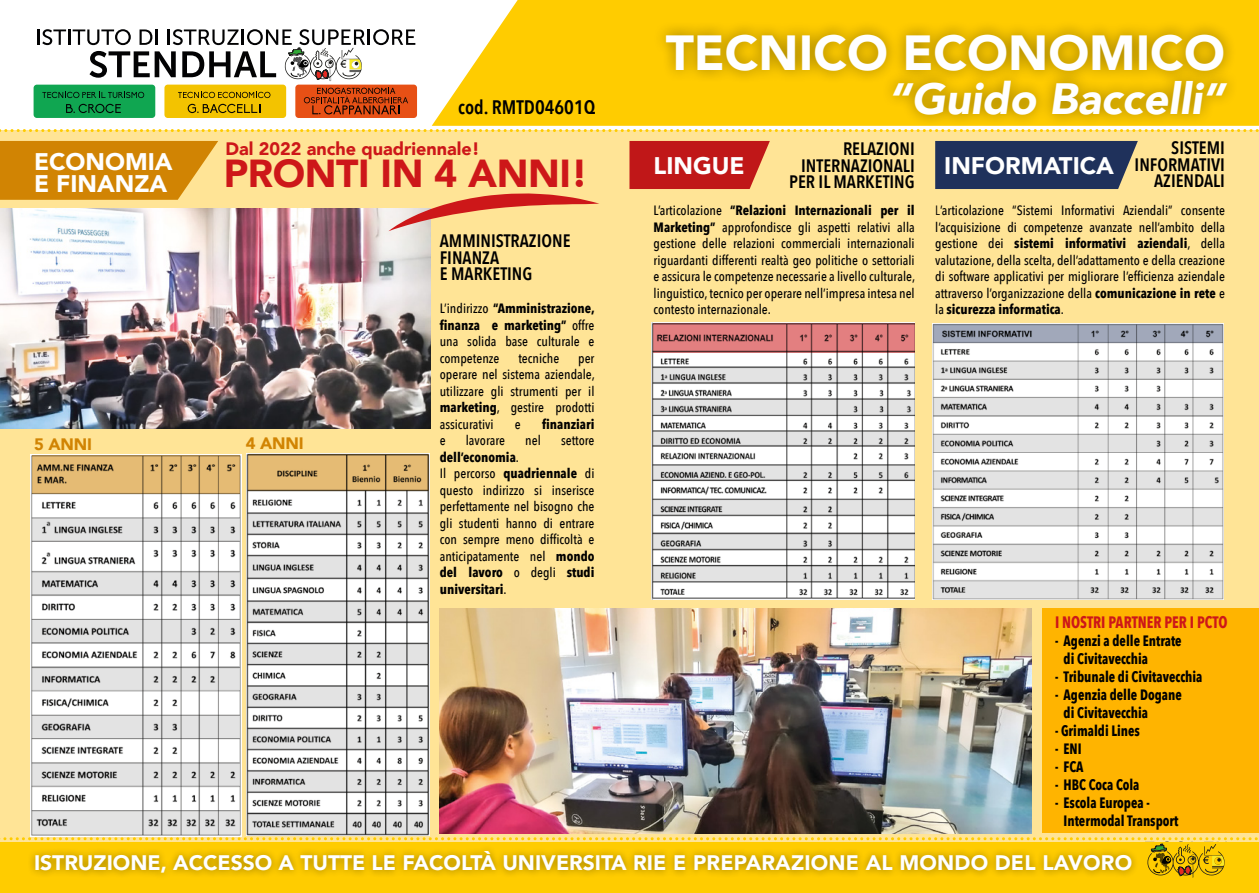
<style>
.page{position:relative;width:1259px;height:893px;background:#fff}
.page>*{position:absolute;margin:0;border:0;box-sizing:border-box;transform-origin:0 0}
.t1{font:900 49.2px "Avenir";color:#fff}
.t2{font:italic 900 43.65px "Avenir";color:#fff}
.t3{font:900 39px "Avenir";letter-spacing:-.01em;color:#cd1719}
.t4{font:900 24px/22.5px "Avenir";color:#fff}
.t5{font:900 21px "Avenir";color:#fff}
.t6{font:600 19.5px "Avenir Next Condensed";color:#000}
.t7{font:600 18px/16.5px "Avenir Next Condensed";color:#000;text-align:right}
.t8{font:900 18px "Avenir";color:#cd1719}
.t9{font:700 16.5px "Avenir Next Condensed";color:#cd1719;scale:.9 1}
.t10{font:900 16.5px "Avenir";letter-spacing:-.01em;color:#d18403}
.t11{font:700 15px/18px "Avenir Next Condensed";color:#000;scale:.9 1}
.t12{font:500 13.5px/16.5px "Avenir Next Condensed";color:#000;text-align:justify}
.t13{font:700 13.5px "Avenir Next Condensed";color:#000}
.s1{font-weight:400}
.s2{font-weight:700}
</style>
<div class="page">
<div style="left:0;top:131px;width:1259px;height:762px;background:#ffe496"></div>
<div style="left:1042px;top:608px;width:217px;height:225px;background:#ffb400"></div>
<div style="left:0;top:842px;width:1259px;height:51px;background:#fc0"></div>
<svg style="left:432px;top:0;width:827px;height:126px;background:#ffd119"></svg>
<svg style="left:0;top:141px;width:218px;height:59px;background:#d58d10"></svg>
<svg style="left:629px;top:141px;width:141px;height:48px;background:#c42621"></svg>
<div style="left:935px;top:141px;width:202px;height:48px;background:#1f315b"></div>
<div style="left:652px;top:20px;width:584px;height:65px;background:#000;opacity:.39"></div>
<div style="left:880px;top:67px;width:359px;height:62px;background:#000;opacity:.39"></div>
<div style="left:34px;top:85px;width:121px;height:33px;background:#10a651;border-radius:3px"></div>
<div style="left:164px;top:85px;width:122px;height:33px;background:#f3c300;border-radius:3px"></div>
<div style="left:295px;top:85px;width:122px;height:33px;background:#e75015;border-radius:3px"></div>
<svg style="left:42px;top:92px;width:102px;height:6px"></svg>
<svg style="left:66px;top:104px;width:55px;height:9px"></svg>
<svg style="left:178px;top:92px;width:92px;height:6px"></svg>
<svg style="left:188px;top:104px;width:72px;height:9px"></svg>
<svg style="left:304px;top:88px;width:104px;height:26px"></svg>
<svg style="left:37px;top:29px;width:378px;height:52px"></svg>
<svg style="left:0;top:129px;width:1259px;height:3px"></svg>
<svg style="left:0;top:837px;width:1258px;height:40px"></svg>
<img style="left:932px;top:324px;width:292px;height:276px">
<svg style="left:933px;top:325px;width:290px;height:18px;background:#9298a8"></svg>
<svg style="left:933px;top:361px;width:290px;height:19px;background:#d1d1d1"></svg>
<div style="left:933px;top:398px;width:290px;height:18px;background:#e3e3e3"></div>
<div style="left:933px;top:434px;width:290px;height:19px;background:#e3e3e3"></div>
<div style="left:933px;top:471px;width:290px;height:18px;background:#e3e3e3"></div>
<svg style="left:933px;top:507px;width:290px;height:18px;background:#d5d5d5"></svg>
<div style="left:933px;top:544px;width:290px;height:18px;background:#e3e3e3"></div>
<div style="left:933px;top:581px;width:290px;height:17px;background:#e3e3e3"></div>
<img style="left:651px;top:323px;width:263px;height:277px">
<svg style="left:653px;top:323px;width:261px;height:30px;background:#c76f70"></svg>
<svg style="left:653px;top:367px;width:261px;height:16px;background:#c4c4c4"></svg>
<svg style="left:653px;top:400px;width:261px;height:15px;background:#d0d0d0"></svg>
<svg style="left:653px;top:432px;width:261px;height:14px;background:#c7c7c7"></svg>
<svg style="left:653px;top:465px;width:261px;height:16px;background:#bcbcbc"></svg>
<svg style="left:653px;top:499px;width:261px;height:16px;background:#c9c9c9"></svg>
<svg style="left:653px;top:533px;width:261px;height:16px;background:#cbcbcb"></svg>
<svg style="left:653px;top:565px;width:261px;height:17px;background:#c5c5c5"></svg>
<img style="left:246px;top:454px;width:183px;height:381px">
<svg style="left:248px;top:454px;width:180px;height:36px;background:#d1ab6a"></svg>
<svg style="left:248px;top:513px;width:180px;height:21px;background:#c4c4c4"></svg>
<svg style="left:248px;top:555px;width:180px;height:23px;background:#c7c7c7"></svg>
<svg style="left:248px;top:601px;width:180px;height:21px;background:#c8c8c8"></svg>
<svg style="left:248px;top:643px;width:180px;height:21px;background:#cecece"></svg>
<svg style="left:248px;top:686px;width:180px;height:20px;background:#cecece"></svg>
<svg style="left:248px;top:728px;width:180px;height:21px;background:#c5c5c5"></svg>
<svg style="left:248px;top:771px;width:180px;height:20px;background:#ccc"></svg>
<svg style="left:248px;top:813px;width:180px;height:20px;background:#bebebe"></svg>
<img style="left:31px;top:454px;width:210px;height:382px">
<svg style="left:32px;top:456px;width:208px;height:38px;background:#d2ac6a"></svg>
<svg style="left:32px;top:518px;width:207px;height:23px;background:#cfcfcf"></svg>
<svg style="left:32px;top:572px;width:207px;height:23px;background:#d0d0cf"></svg>
<svg style="left:32px;top:619px;width:207px;height:23px;background:#cdcdcd"></svg>
<svg style="left:32px;top:667px;width:207px;height:23px;background:#cfcfcf"></svg>
<div style="left:32px;top:715px;width:207px;height:23px;background:#e3e3e3"></div>
<svg style="left:32px;top:762px;width:207px;height:23px;background:#cdcdcd"></svg>
<svg style="left:32px;top:810px;width:207px;height:24px;background:#d0d0d0"></svg>
<img style="left:0;top:208px;width:430px;height:220px">
<img style="left:440px;top:608px;width:591px;height:225px">
<svg style="left:388px;top:193px;width:211px;height:38px"></svg>
<h3 class="t6" style="left:458px;top:90px;width:139px">cod. RMTD04601Q</h3>
<h1 class="t1" style="left:665px;top:10px;width:561px">TECNICO ECONOMICO</h1>
<h2 class="t2" style="left:888px;top:63px;width:338px">“Guido Baccelli”</h2>
<h3 class="t7" style="left:789px;top:140px;width:127px">RELAZIONI<br>INTERNAZIONALI<br>PER IL MARKETING</h3>
<h3 class="t7" style="left:1134px;top:139px;width:92px">SISTEMI<br>INFORMATIVI<br>AZIENDALI</h3>
<h3 class="t8" style="left:225px;top:133px;width:256px">Dal 2022 anche quadriennale!</h3>
<h3 class="t3" style="left:224px;top:140px;width:366px">PRONTI IN 4 ANNI!</h3>
<h3 class="t4" style="left:34px;top:149px;width:140px">ECONOMIA<br>E FINANZA</h3>
<h3 class="t4" style="left:653px;top:154px;width:93px">LINGUE</h3>
<h3 class="t4" style="left:944px;top:154px;width:171px">INFORMATICA</h3>
<p class="t12" style="left:935px;top:202px;width:291px"><span class="s1">L</span>’articolazione “Sistemi Informativi Aziendali” consente l’acquisizione di competenze avanzate nell’ambito della gestione dei <span class="s2">sistemi informativi aziendali</span>, della valutazione, della scelta, dell’adattamento e della creazione di software applicativi per migliorare l’efficienza aziendale attraverso l’organizzazione della <span class="s2">comunicazione in rete</span> e la <span class="s2">sicurezza informatica</span>.</p>
<p class="t12" style="left:653px;top:202px;width:263px">L’articolazione <span class="s2">“Relazioni Internazionali per il Marketing”</span> approfondisce gli aspetti relativi alla gestione delle relazioni commerciali internazionali riguardanti differenti realtà geo politiche o settoriali e assicura le competenze necessarie a livello culturale, linguistico, tecnico per operare nell’impresa intesa nel contesto internazionale.</p>
<h3 class="t7" style="left:440px;top:232px;width:132px;text-align:left">AMMINISTRAZIONE<br>FINANZA<br>E MARKETING</h3>
<p class="t12" style="left:440px;top:300px;width:157px">L’indirizzo <span class="s2">“Amministrazione, finanza e marketing”</span> offre una solida base culturale e competenze</p>
<p class="t12" style="left:518px;top:350px;width:42px">tecniche</p>
<p class="t12" style="left:440px;top:350px;width:157px;text-indent:138px">per operare nel sistema aziendale, utilizzare gli strumenti per il <span class="s2">marketing</span>, gestire prodotti assicurativi</p>
<p class="t12" style="left:515px;top:416px;width:7px">e</p>
<p class="t13" style="left:542px;top:416px;width:54px">finanziari</p>
<p class="t10" style="left:34px;top:430px;width:60px">5 ANNI</p>
<p class="t10" style="left:246px;top:429px;width:60px">4 ANNI</p>
<p class="t12" style="left:440px;top:432px;width:7px">e</p>
<p class="t12" style="left:466px;top:432px;width:41px">lavorare</p>
<p class="t12" style="left:525px;top:432px;width:17px">nel</p>
<p class="t12" style="left:561px;top:432px;width:35px">settore</p>
<p class="t12" style="left:440px;top:449px;width:156px;text-align:left"><span class="s2">dell’economia</span>.<br>Il percorso <span class="s2">quadriennale</span> di questo indirizzo si inserisce perfettamente nel bisogno che gli studenti hanno di entrare con sempre meno difficoltà e anticipatamente nel <span class="s2">mondo del lavoro</span> o degli <span class="s2">studi universitari</span>.</p>
<p class="t9" style="left:1055px;top:612px;width:193px">I NOSTRI PARTNER PER I PCTO</p>
<p class="t11" style="left:1063px;top:631px;width:133px;text-indent:-9px">- Agenzi a delle Entrate di Civitavecchia</p>
<p class="t11" style="left:1055px;top:667px;width:165px">- Tribunale di Civitavecchia</p>
<p class="t11" style="left:1063px;top:685px;width:133px;text-indent:-9px">- Agenzia delle Dogane di Civitavecchia</p>
<p class="t11" style="left:1055px;top:721px;width:96px">- Grimaldi Lines</p>
<p class="t11" style="left:1055px;top:739px;width:31px">- ENI</p>
<p class="t11" style="left:1055px;top:757px;width:33px">- FCA</p>
<p class="t11" style="left:1055px;top:775px;width:95px">- HBC Coca Cola</p>
<p class="t11" style="left:1063px;top:793px;width:129px;text-indent:-9px">- Escola Europea -<br>Intermodal Transport</p>
<h3 class="t5" style="left:34px;top:845px;width:1099px">ISTRUZIONE, ACCESSO A TUTTE LE FACOLTÀ UNIVERSITA RIE E PREPARAZIONE AL MONDO DEL LAVORO</h3>
</div>
